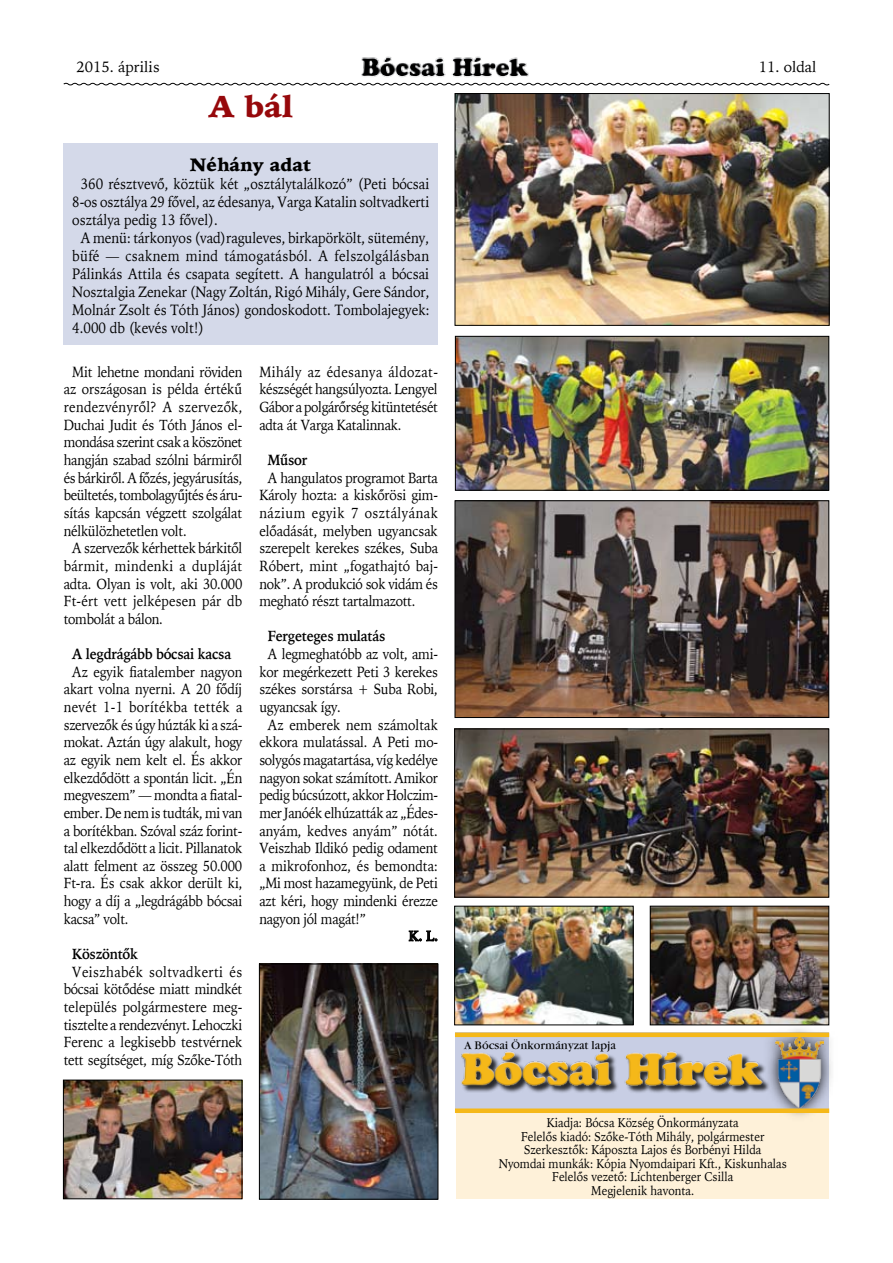
<style>
.page{position:relative;width:893px;height:1263px;background:#fff}
.page>*{position:absolute;margin:0;border:0;box-sizing:border-box;transform-origin:0 0}
.t1{font:30px "Iowan OS Blk PFL";color:#96080b}
.t2{font:18px "Iowan OS Blk PFL";color:#000}
.t3{font:15px "Iowan OS PFL";color:#000;scale:.9 1}
.t4{font:15px "Iowan OS PFL";letter-spacing:.025em;color:#000;scale:.9 1}
.t5{font:15px "Iowan OS PFL";color:#000}
.t6{font:14.7px/17.7px "Iowan OS PFL";letter-spacing:-.02em;color:#000;text-align:justify;scale:.9 1}
.t7{font:700 14.7px "Iowan OS PFL";letter-spacing:-.02em;color:#000;scale:.9 1}
.t8{font:14.7px "Iowan OS PFL";color:#000;scale:.9 1}
.t9{font:14.7px "Iowan OS PFL";letter-spacing:.025em;color:#000;scale:.9 1}
.t10{font:14.7px "Iowan OS PFL";letter-spacing:.005em;color:#000;scale:.9 1}
.t11{font:14.7px "Iowan OS PFL";letter-spacing:.015em;color:#000;scale:.9 1}
.t12{font:700 14.25px "Iowan OS PFL";color:#000;scale:.9 1}
.t13{font:12.75px/13.5px "Iowan OS PFL";color:#000;text-align:center;scale:.9 1}
.t14{font:11.25px "Garamond PFL";color:#000}
</style>
<div class="page">
<svg style="left:63px;top:82px;width:767px;height:4px"></svg>
<img style="left:345px;top:56px;width:202px;height:29px">
<div style="left:456px;top:1039px;width:372px;height:159px;background:#fef1d9"></div>
<div style="left:455px;top:1032px;width:374px;height:79px;background:#c8cee4"></div>
<svg style="left:761px;top:1022px;width:70px;height:99px"></svg>
<img style="left:776px;top:1037px;width:47px;height:70px">
<div style="left:455px;top:1032px;width:374px;height:5px;background:#f5b819"></div>
<div style="left:455px;top:1108px;width:374px;height:5px;background:#f5b819"></div>
<img style="left:461px;top:1042px;width:307px;height:59px">
<img style="left:261px;top:965px;width:175px;height:232px">
<div style="left:259px;top:963px;width:179px;height:236px;border:1px solid #000"></div>
<img style="left:457px;top:95px;width:371px;height:229px">
<div style="left:455px;top:93px;width:375px;height:233px;border:1px solid #000"></div>
<img style="left:456px;top:731px;width:371px;height:164px">
<div style="left:454px;top:729px;width:375px;height:168px;border:1px solid #000"></div>
<img style="left:457px;top:338px;width:370px;height:151px">
<div style="left:455px;top:336px;width:374px;height:155px;border:1px solid #000"></div>
<img style="left:457px;top:502px;width:370px;height:214px">
<div style="left:455px;top:500px;width:374px;height:218px;border:1px solid #000"></div>
<img style="left:65px;top:1082px;width:175px;height:115px">
<div style="left:63px;top:1080px;width:179px;height:119px;border:1px solid #000"></div>
<img style="left:652px;top:908px;width:175px;height:115px">
<div style="left:650px;top:906px;width:179px;height:119px;border:1px solid #000"></div>
<img style="left:456px;top:908px;width:176px;height:115px">
<div style="left:454px;top:906px;width:180px;height:119px;border:1px solid #000"></div>
<div style="left:64px;top:143px;width:374px;height:202px;background:#d4d9e9"></div>
<svg style="left:409px;top:930px;width:29px;height:12px"></svg>
<p class="t5" style="left:77px;top:56px;width:85px">2015. április</p>
<p class="t5" style="left:759px;top:56px;width:59px">11. oldal</p>
<h1 class="t1" style="left:209px;top:85px;width:86px">A bál</h1>
<p class="t2" style="left:190px;top:152px;width:123px">Néhány adat</p>
<p class="t3" style="left:81px;top:173px;width:389px">360 résztvevő, köztük két „osztálytalálkozó” (Peti bócsai</p>
<p class="t3" style="left:72px;top:191px;width:398px">8-os osztálya 29 fővel, az édesanya, Varga Katalin soltvadkerti</p>
<p class="t3" style="left:72px;top:209px;width:163px">osztálya pedig 13 fővel).</p>
<p class="t3" style="left:81px;top:227px;width:389px">A menü: tárkonyos (vad)raguleves, birkapörkölt, sütemény,</p>
<p class="t4" style="left:72px;top:245px;width:398px">büfé — csaknem mind támogatásból. A felszolgálásban</p>
<p class="t3" style="left:72px;top:263px;width:398px">Pálinkás Attila és csapata segített. A hangulatról a bócsai</p>
<p class="t3" style="left:72px;top:281px;width:398px">Nosztalgia Zenekar (Nagy Zoltán, Rigó Mihály, Gere Sándor,</p>
<p class="t3" style="left:72px;top:299px;width:398px">Molnár Zsolt és Tóth János) gondoskodott. Tombolajegyek:</p>
<p class="t3" style="left:72px;top:317px;width:148px">4.000 db (kevés volt!)</p>
<p class="t6" style="left:72px;top:363px;width:191px">Mit lehetne mondani röviden</p>
<p class="t8" style="left:64px;top:379px;width:200px">az országosan is példa értékű</p>
<p class="t9" style="left:64px;top:397px;width:200px">rendezvényről? A szervezők,</p>
<p class="t6" style="left:64px;top:416px;width:200px">Duchai Judit és Tóth János el-</p>
<p class="t6" style="left:64px;top:433px;width:200px">mondása szerint csak a köszönet</p>
<p class="t6" style="left:64px;top:451px;width:200px">hangján szabad szólni bármiről</p>
<p class="t6" style="left:64px;top:469px;width:200px">és bárkiről. A főzés, jegyárusítás,</p>
<p class="t6" style="left:64px;top:486px;width:200px">beültetés, tombolagyűjtés és áru-</p>
<p class="t6" style="left:64px;top:504px;width:200px">sítás kapcsán végzett szolgálat</p>
<p class="t6" style="left:64px;top:521px;width:138px">nélkülözhetetlen volt.</p>
<p class="t6" style="left:72px;top:539px;width:191px">A szervezők kérhettek bárkitől</p>
<p class="t9" style="left:64px;top:556px;width:200px">bármit, mindenki a dupláját</p>
<p class="t6" style="left:64px;top:574px;width:200px">adta. Olyan is volt, aki 30.000</p>
<p class="t11" style="left:64px;top:591px;width:200px">Ft-ért vett jelképesen pár db</p>
<p class="t6" style="left:64px;top:610px;width:112px">tombolát a bálon.</p>
<p class="t7" style="left:72px;top:644px;width:178px">A legdrágább bócsai kacsa</p>
<p class="t6" style="left:64px;top:663px;width:200px;text-indent:8px">Az egyik fiatalember nagyon akart volna nyerni. A 20 fődíj nevét 1-1 borítékba tették a szervezők és úgy húzták ki a szá&shy;mokat. Aztán úgy alakult, hogy az egyik nem kelt el. És akkor elkezdődött a spontán licit. „Én megveszem” — mondta a fiatal&shy;ember. De nem is tudták, mi van a borítékban. Szóval száz forint&shy;tal elkezdődött a licit. Pillanatok alatt felment az összeg 50.000<br>Ft-ra. És csak akkor derült ki, hogy a díj a „legdrágább bócsai kacsa” volt.</p>
<p class="t7" style="left:72px;top:944px;width:75px">Köszöntők</p>
<p class="t6" style="left:64px;top:962px;width:200px;text-align:center">Veiszhabék soltvadkerti és bócsai kötődése miatt mindkét település polgármestere meg&shy;tisztelte a rendezvényt. Lehoczki<br>Ferenc a legkisebb testvérnek tett segítséget, míg Szőke-Tóth</p>
<p class="t6" style="left:259px;top:363px;width:200px">Mihály az édesanya áldozat&shy;készségét hangsúlyozta. Lengyel Gábor a polgárőrség kitüntetését adta át Varga Katalinnak.</p>
<p class="t7" style="left:268px;top:450px;width:45px">Műsor</p>
<p class="t6" style="left:259px;top:469px;width:200px;text-indent:8px">A hangulatos programot Barta Károly hozta: a kiskőrösi gim&shy;názium egyik 7 osztályának előadását, melyben ugyancsak szerepelt kerekes székes, Suba Róbert, mint „fogathajtó baj&shy;nok”. A produkció sok vidám és megható részt tartalmazott.</p>
<p class="t7" style="left:268px;top:626px;width:132px">Fergeteges mulatás</p>
<p class="t6" style="left:268px;top:645px;width:191px">A legmeghatóbb az volt, ami-</p>
<p class="t6" style="left:259px;top:663px;width:200px">kor megérkezett Peti 3 kerekes</p>
<p class="t6" style="left:259px;top:680px;width:200px">székes sorstársa + Suba Robi,</p>
<p class="t6" style="left:259px;top:698px;width:92px">ugyancsak így.</p>
<p class="t10" style="left:268px;top:714px;width:190px">Az emberek nem számoltak</p>
<p class="t6" style="left:259px;top:733px;width:200px">ekkora mulatással. A Peti mo-</p>
<p class="t6" style="left:259px;top:751px;width:200px">solygós magatartása, víg kedélye</p>
<p class="t6" style="left:259px;top:768px;width:200px">nagyon sokat számított. Amikor</p>
<p class="t6" style="left:259px;top:786px;width:200px">pedig búcsúzott, akkor Holczim-</p>
<p class="t6" style="left:259px;top:804px;width:200px">mer Janóék elhúzatták az „Édes-</p>
<p class="t8" style="left:259px;top:820px;width:200px">anyám, kedves anyám” nótát.</p>
<p class="t6" style="left:259px;top:839px;width:200px">Veiszhab Ildikó pedig odament</p>
<p class="t10" style="left:259px;top:855px;width:200px">a mikrofonhoz, és bemondta:</p>
<p class="t6" style="left:259px;top:874px;width:200px">„Mi most hazamegyünk, de Peti</p>
<p class="t6" style="left:259px;top:892px;width:200px">azt kéri, hogy mindenki érezze</p>
<p class="t6" style="left:259px;top:910px;width:120px">nagyon jól magát!”</p>
<p class="t12" style="left:409px;top:926px;width:34px">K. L.</p>
<p class="t14" style="left:464px;top:1038px;width:153px">A Bócsai Önkormányzat lapja</p>
<p class="t13" style="left:499px;top:1116px;width:321px">Kiadja: Bócsa Község Önkormányzata<br>Felelõs kiadó: Szõke-Tóth Mihály, polgármester Szerkesztõk: Káposzta Lajos és Borbényi Hilda<br>Nyomdai munkák: Kópia Nyomdaipari Kft., Kiskunhalas Felelõs vezetõ: Lichtenberger Csilla<br>Megjelenik havonta.</p>
</div>
